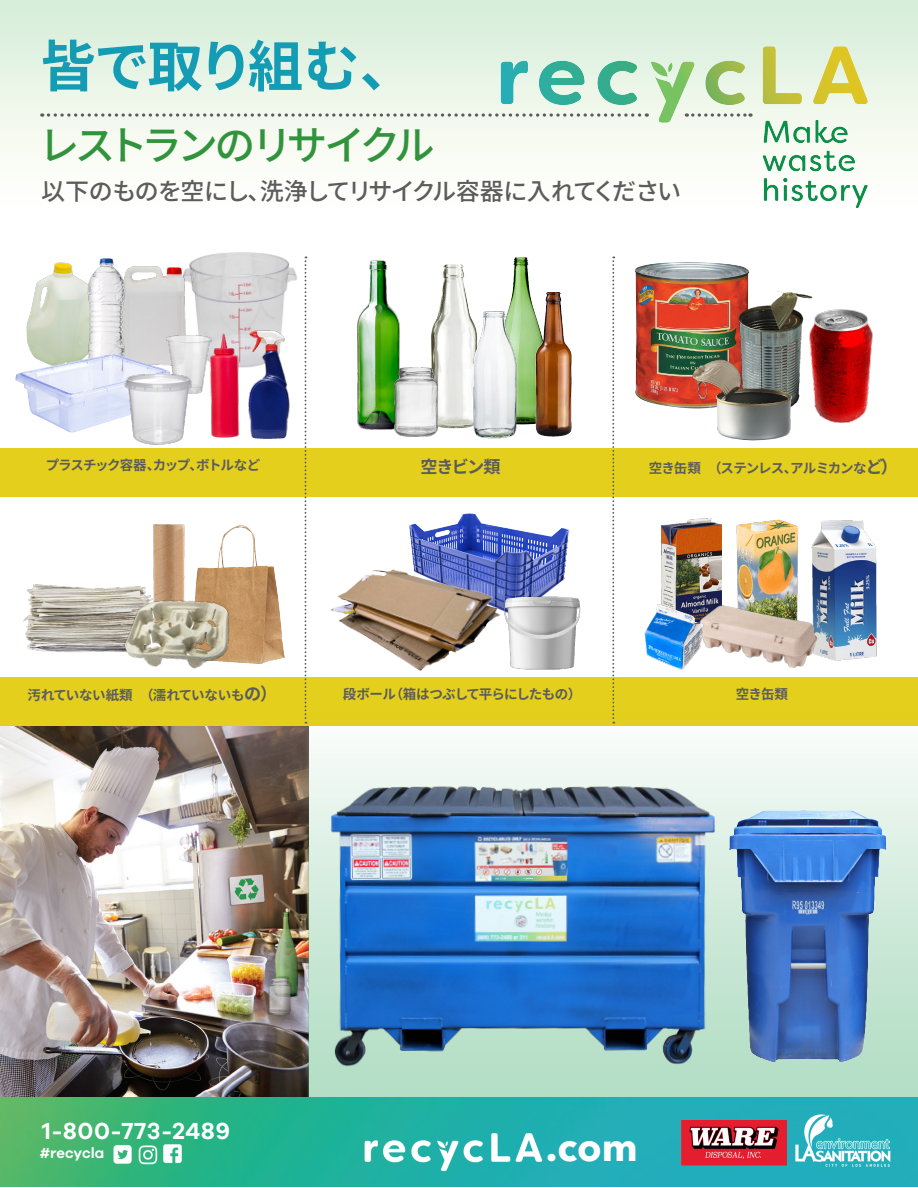
<style>
.page{position:relative;width:918px;height:1188px;background:#fff}
.page>*{position:absolute;margin:0;border:0;box-sizing:border-box;transform-origin:0 0}
.t1{font:700 55.5px "Source Han Sans";letter-spacing:-.04em;color:#159cb5}
.t2{font:500 40.5px "Source Han Sans";letter-spacing:-.125em;color:#32933d}
.t3{font:700 39px "Avenir Next LT Pro";color:#fff}
.t4{font:500 24px "Source Han Sans";letter-spacing:-.065em;color:#5c5c5d}
.t5{font:600 24px "Galano Grotesque";letter-spacing:.03em;color:#fff}
.t6{font:700 17.1px "Source Han Sans";letter-spacing:-.08em;color:#5c5c5d}
.t7{font:600 15px "Galano Grotesque";color:#fff}
.t8{font:700 13.5px "Source Han Sans";letter-spacing:-.06em;color:#5c5c5d}
.t9{font:700 13.5px "Source Han Sans";letter-spacing:-.015em;color:#5c5c5d}
.t10{font:700 13.5px "Source Han Sans";letter-spacing:-.09em;color:#5c5c5d}
.s1{font-size:17.1px}
</style>
<div class="page">
<div style="left:0;top:0;width:918px;height:207px;background:linear-gradient(to bottom,#d7eed8,#fffffe)"></div>
<img style="left:153px;top:524px;width:27px;height:65px">
<img style="left:635px;top:262px;width:115px;height:146px">
<img style="left:0;top:726px;width:308px;height:371px">
<svg style="left:42px;top:113px;width:443px;height:4px;background:#c3c8c0"></svg>
<img style="left:811px;top:520px;width:66px;height:141px">
<img style="left:736px;top:519px;width:63px;height:81px">
<img style="left:26px;top:262px;width:55px;height:89px">
<div style="left:0;top:449px;width:918px;height:48px;background:#e4cf1c"></div>
<div style="left:0;top:677px;width:918px;height:49px;background:#e4cf1c"></div>
<svg style="left:612px;top:257px;width:2px;height:454px"></svg>
<svg style="left:305px;top:380px;width:1px;height:344px"></svg>
<img style="left:731px;top:292px;width:81px;height:63px">
<img style="left:803px;top:297px;width:70px;height:126px">
<img style="left:685px;top:355px;width:122px;height:94px">
<img style="left:513px;top:257px;width:16px;height:28px">
<img style="left:511px;top:285px;width:61px;height:152px">
<img style="left:431px;top:264px;width:36px;height:165px">
<img style="left:357px;top:260px;width:43px;height:171px">
<img style="left:395px;top:367px;width:43px;height:70px">
<img style="left:463px;top:298px;width:65px;height:141px">
<img style="left:662px;top:518px;width:59px;height:82px">
<img style="left:707px;top:600px;width:114px;height:68px">
<img style="left:644px;top:598px;width:63px;height:72px">
<img style="left:194px;top:252px;width:113px;height:127px">
<img style="left:132px;top:260px;width:62px;height:91px">
<img style="left:238px;top:326px;width:62px;height:113px">
<img style="left:200px;top:332px;width:50px;height:107px">
<img style="left:166px;top:335px;width:46px;height:59px">
<svg style="left:308px;top:711px;width:610px;height:387px"></svg>
<img style="left:324px;top:779px;width:400px;height:308px">
<img style="left:729px;top:810px;width:162px;height:252px">
<img style="left:180px;top:524px;width:105px;height:140px">
<img style="left:24px;top:585px;width:130px;height:67px">
<img style="left:118px;top:589px;width:122px;height:80px">
<img style="left:81px;top:258px;width:51px;height:93px">
<img style="left:15px;top:351px;width:157px;height:82px">
<img style="left:122px;top:370px;width:73px;height:75px">
<img style="left:409px;top:513px;width:161px;height:76px">
<img style="left:330px;top:562px;width:176px;height:109px">
<img style="left:500px;top:589px;width:81px;height:82px">
<img style="left:485px;top:40px;width:393px;height:168px">
<img style="left:0;top:1098px;width:918px;height:88px">
<img style="left:357px;top:1131px;width:189px;height:43px">
<img style="left:791px;top:1113px;width:101px;height:58px">
<img style="left:162px;top:1143px;width:23px;height:24px">
<img style="left:111px;top:1144px;width:49px;height:23px">
<img style="left:682px;top:1121px;width:104px;height:44px">
<p class="t1" style="left:40px;top:35px;width:376px">皆で取り組む、</p>
<p class="t2" style="left:39px;top:122px;width:397px">レストランのリサイクル</p>
<p class="t4" style="left:41px;top:178px;width:641px">以下のものを空にし、洗浄してリサイクル容器に入れてください</p>
<p class="t10" style="left:46px;top:457px;width:216px">プラスチック容器、カップ、ボトルなど</p>
<p class="t6" style="left:420px;top:457px;width:82px">空きビン類</p>
<p class="t8" style="left:649px;top:460px;width:251px">空き缶類　（ステンレス、アルミカンな<span class="s1">ど）</span></p>
<p class="t9" style="left:27px;top:688px;width:251px">汚れていない紙類　（濡れていないも<span class="s1">の）</span></p>
<p class="t8" style="left:343px;top:687px;width:240px">段ボール（箱はつぶして平らにしたもの）</p>
<p class="t8" style="left:736px;top:687px;width:54px">空き缶類</p>
<h3 class="t5" style="left:42px;top:1116px;width:189px">1-800-773-2489</h3>
<p class="t7" style="left:40px;top:1144px;width:66px">#recycla</p>
<h3 class="t3" style="left:546px;top:1124px;width:94px">.com</h3>
</div>
